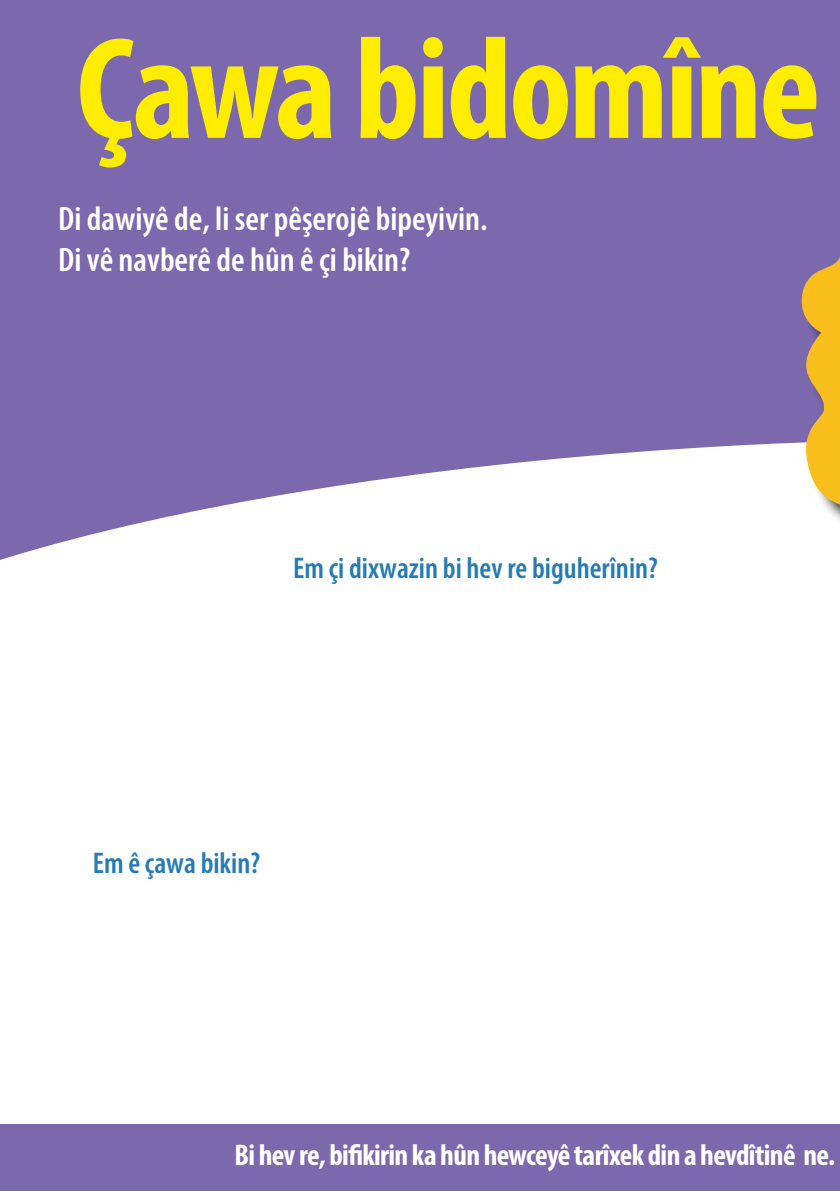
<style>
.page{position:relative;width:840px;height:1191px;background:#fff}
.page>*{position:absolute;margin:0;border:0;box-sizing:border-box;transform-origin:0 0}
.t1{font:700 condensed 146px "Myriad Pro";letter-spacing:-.02em;color:#ffed00}
.t2{font:600 condensed 34px/40.8px "Myriad Pro";color:#fff}
.t3{font:700 condensed 30px "Myriad Pro";letter-spacing:-.02em;color:#fff}
.t4{font:600 condensed 30px "Myriad Pro";color:#257bb3}
</style>
<div class="page">
<div style="left:0;top:0;width:839px;height:624px;background:#7c68ac"></div>
<svg style="left:0;top:443px;width:839px;height:181px;fill:#fff"></svg>
<div style="left:0;top:1124px;width:839px;height:67px;background:#7c68ac"></div>
<div style="left:804px;top:176px;width:35px;height:381px;background:#000;opacity:.75"></div>
<svg style="left:785px;top:214px;width:54px;height:294px"></svg>
<h1 class="t1" style="left:77px;top:-2px;width:744px">Çawa bidomîne</h1>
<p class="t2" style="left:58px;top:198px;width:430px">Di dawiyê de, li ser pêşerojê bipeyivin.<br>Di vê navberê de hûn ê çi bikin?</p>
<p class="t4" style="left:293px;top:550px;width:366px">Em çi dixwazin bi hev re biguherînin?</p>
<p class="t4" style="left:93px;top:844px;width:169px">Em ê çawa bikin?</p>
<p class="t3" style="left:234px;top:1136px;width:601px">Bi hev re, bifikirin ka hûn hewceyê tarîxek din a hevdîtinê ne.</p>
</div>
